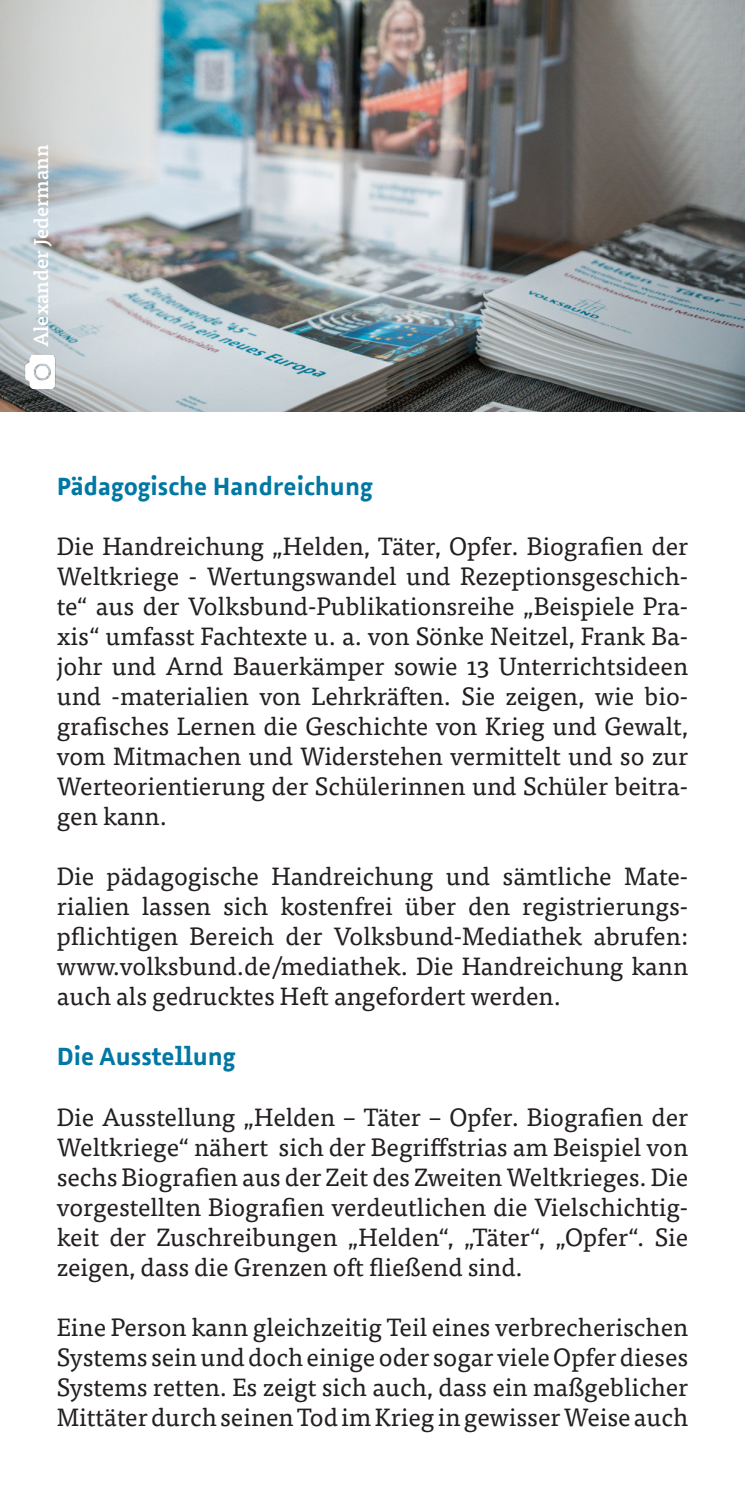
<style>
.page{position:relative;width:745px;height:1489px;background:#fff}
.page>*{position:absolute;margin:0;border:0;box-sizing:border-box;transform-origin:0 0}
.t1{font:25px/30px "Tisa OT";color:#231f20;text-align:justify}
.t2{font:700 25px "Azuro TF";color:#0078a3}
.t3{font:500 20px "Tisa OT";color:#fff}
</style>
<div class="page">
<img style="left:0;top:0;width:744px;height:411px">
<img style="left:23px;top:355px;width:34px;height:34px">
<p class="t3" style="left:29px;top:347px;width:204px;rotate:-90deg">Alexander Jedermann</p>
<p class="t2" style="left:57px;top:467px;width:317px">Pädagogische Handreichung</p>
<p class="t1" style="left:57px;top:531px;width:632px">Die Handreichung „Helden, Täter, Opfer. Biografien der Weltkriege - Wertungswandel und Rezeptionsgeschich&shy;te“ aus der Volksbund-Publikationsreihe „Beispiele Pra&shy;xis“ umfasst Fachtexte u. a. von Sönke Neitzel, Frank Ba&shy;johr und Arnd Bauerkämper sowie 13 Unterrichtsideen und -materialien von Lehrkräften. Sie zeigen, wie bio&shy;grafisches Lernen die Geschichte von Krieg und Gewalt, vom Mitmachen und Widerstehen vermittelt und so zur Werteorientierung der Schülerinnen und Schüler beitra&shy;gen kann.</p>
<p class="t1" style="left:57px;top:861px;width:632px">Die pädagogische Handreichung und sämtliche Mate&shy;rialien lassen sich kostenfrei über den registrierungs&shy;pflichtigen Bereich der Volksbund-Mediathek abrufen: www.volksbund.de/mediathek. Die Handreichung kann auch als gedrucktes Heft angefordert werden.</p>
<p class="t2" style="left:57px;top:1037px;width:180px">Die Ausstellung</p>
<p class="t1" style="left:57px;top:1101px;width:632px">Die Ausstellung „Helden – Täter – Opfer. Biografien der Weltkriege“ nähert sich der Begriffstrias am Beispiel von sechs Biografien aus der Zeit des Zweiten Weltkrieges. Die vorgestellten Biografien verdeutlichen die Vielschichtig&shy;keit der Zuschreibungen „Helden“, „Täter“, „Opfer“. Sie zeigen, dass die Grenzen oft fließend sind.</p>
<p class="t1" style="left:57px;top:1311px;width:632px">Eine Person kann gleichzeitig Teil eines verbrecherischen Systems sein und doch einige oder sogar viele Opfer dieses Systems retten. Es zeigt sich auch, dass ein maßgeblicher Mittäter durch seinen Tod im Krieg in gewisser Weise auch</p>
</div>
